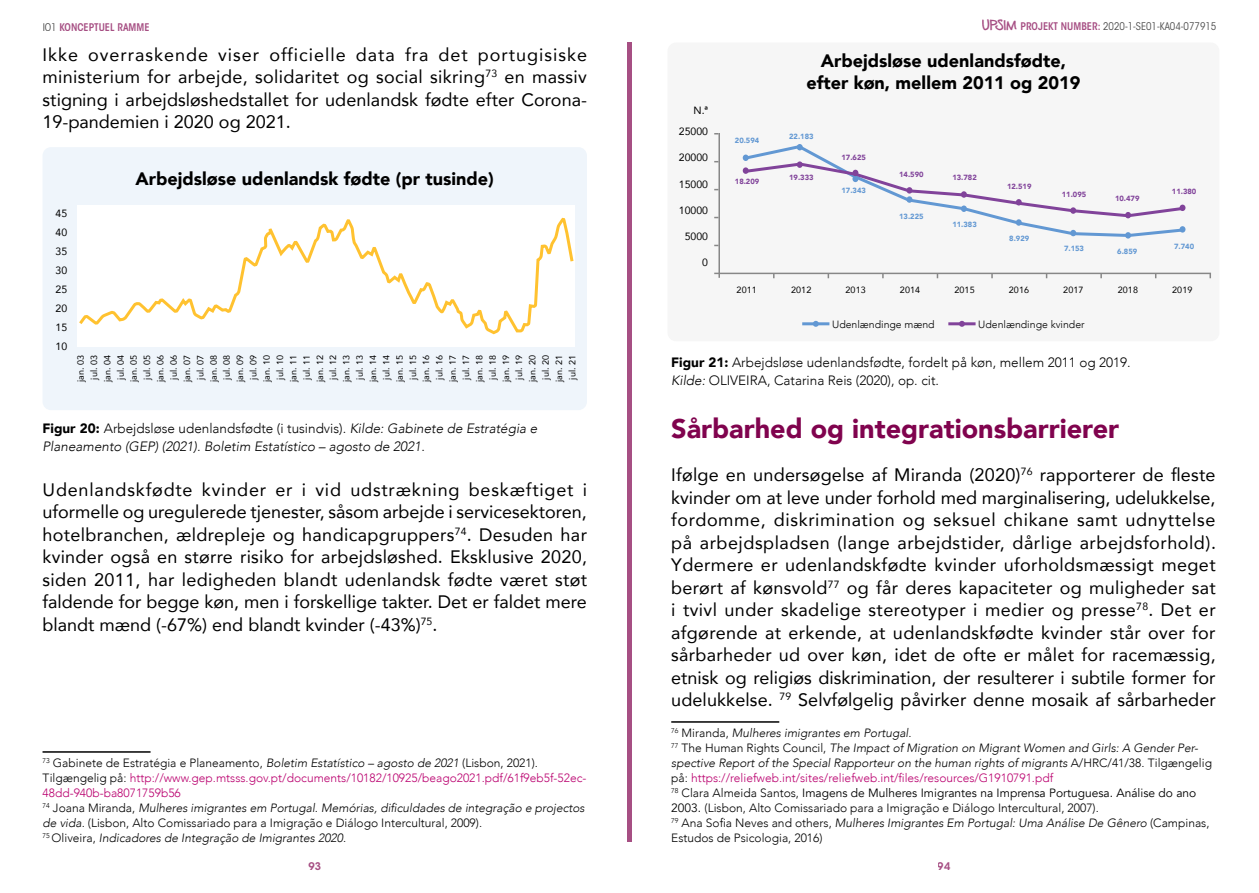
<style>
.page{position:relative;width:1259px;height:893px;background:#fff}
.page>*{position:absolute;margin:0;border:0;box-sizing:border-box;transform-origin:0 0}
.t1{font:900 27px "Avenir";color:#80034e}
.t2{font:18px/22.5px "Avenir";letter-spacing:.005em;color:#000;text-align:justify}
.t3{font:900 18px/22.5px "Avenir";color:#000;text-align:center}
.t4{font:italic 300 13.5px/18px "Avenir";color:#000}
.t5{font:300 13.5px/18px "Avenir";color:#000}
.t6{font:300 12px/15px "Avenir";color:#000}
.t7{font:10.5px/19px "Avenir";color:#000;text-align:justify}
.t8{font:condensed 10.5px "ITC Avant Garde Std";color:#000}
.t9{font:300 10.5px "Avenir";color:#000}
.t10{font:600 condensed 10.5px "ITC Avant Garde Std";color:#80034e}
.t11{font:600 10.5px "ITC Avant Garde Std";color:#80034e}
.t12{font:9px/13.4px "Avenir";letter-spacing:.01em;color:#000;text-align:justify}
.t13{font:900 7.5px "Avenir";color:#81439a}
.t14{font:900 7.5px "Avenir";color:#6298d3}
.s1{font-weight:400;color:#000}
.s2{font-family:"Coert Schrift Dik";font-stretch:normal;color:#80034e}
.s3{font-weight:600;color:#80034e}
.s4{font-weight:900}
.s5{font-style:italic}
.s6{color:#ba006f}
.s7{font-weight:400}
.s8{font-weight:900;font-style:normal}
.s9{font-style:normal}
</style>
<div class="page">
<hr style="left:627px;top:43px;width:4px;height:799px;background:#a64f83">
<div style="left:667px;top:43px;width:552px;height:298px;background:#f6f6f6;border-radius:9px"></div>
<svg style="left:813px;top:321px;width:6px;height:6px"></svg>
<hr style="left:802px;top:322px;width:27px;height:3px;background:#6298d3">
<svg style="left:959px;top:321px;width:6px;height:6px"></svg>
<hr style="left:948px;top:322px;width:27px;height:3px;background:#81439a">
<hr style="left:671px;top:721px;width:108px;height:2px;background:#000">
<hr style="left:714px;top:273px;width:497px;height:1px;background:#878787">
<hr style="left:718px;top:133px;width:2px;height:145px;background:#878787">
<svg style="left:742px;top:144px;width:444px;height:94px"></svg>
<div style="left:43px;top:147px;width:544px;height:263px;background:#eff5fb;border-radius:9px"></div>
<hr style="left:43px;top:751px;width:108px;height:2px;background:#000">
<div style="left:78px;top:205px;width:497px;height:141px;background:#fff"></div>
<svg style="left:77px;top:207px;width:497px;height:129px"></svg>
<p class="t10" style="left:43px;top:20px;width:108px"><span class="s1">IO1</span> KONCEPTUEL RAMME</p>
<p class="t8" style="left:982px;top:20px;width:236px"><span class="s2">UPSIM</span> <span class="s3">PROJEKT NUMBER:</span> 2020-1-SE01-KA04-077915</p>
<p class="t3" style="left:806px;top:49px;width:276px">Arbejdsløse udenlandsfødte, efter køn, mellem 2011 og 2019</p>
<p class="t2" style="left:43px;top:43px;width:546px">Ikke overraskende viser officielle data fra det portugisiske ministerium for arbejde, solidaritet og social sikring<sup>73</sup> en massiv stigning i arbejdsløshedstallet for udenlandsk fødte efter Corona-19-pandemien i 2020 og 2021.</p>
<p class="t3" style="left:135px;top:167px;width:360px">Arbejdsløse udenlandsk fødte (pr tusinde)</p>
<p class="t7" style="left:693px;top:101px;width:16px">N.ª</p>
<p class="t7" style="left:679px;top:122px;width:31px">25000</p>
<p class="t7" style="left:679px;top:148px;width:31px">20000</p>
<p class="t7" style="left:679px;top:174px;width:31px">15000</p>
<p class="t7" style="left:679px;top:200px;width:31px">10000</p>
<p class="t7" style="left:685px;top:227px;width:25px">5000</p>
<p class="t7" style="left:702px;top:253px;width:7px">0</p>
<p class="t14" style="left:789px;top:130px;width:26px">22.183</p>
<p class="t13" style="left:789px;top:170px;width:26px">19.333</p>
<p class="t14" style="left:735px;top:134px;width:26px">20.594</p>
<p class="t13" style="left:735px;top:174px;width:26px">18.209</p>
<p class="t13" style="left:841px;top:151px;width:26px">17.625</p>
<p class="t13" style="left:899px;top:168px;width:26px">14.590</p>
<p class="t13" style="left:952px;top:171px;width:26px">13.782</p>
<p class="t13" style="left:1007px;top:180px;width:26px">12.519</p>
<p class="t14" style="left:841px;top:184px;width:26px">17.343</p>
<p class="t13" style="left:1172px;top:185px;width:26px">11.380</p>
<p class="t13" style="left:1062px;top:188px;width:26px">11.095</p>
<p class="t13" style="left:1115px;top:192px;width:26px">10.479</p>
<p class="t7" style="left:56px;top:203px;width:13px">45<br>40<br>35<br>30<br>25<br>20<br>15<br>10</p>
<p class="t14" style="left:899px;top:209px;width:26px">13.225</p>
<p class="t14" style="left:952px;top:218px;width:26px">11.383</p>
<p class="t14" style="left:1009px;top:232px;width:21px">8.929</p>
<p class="t14" style="left:1174px;top:240px;width:21px">7.740</p>
<p class="t14" style="left:1064px;top:242px;width:21px">7.153</p>
<p class="t14" style="left:1117px;top:244px;width:21px">6.859</p>
<p class="t12" style="left:736px;top:283px;width:22px">2011</p>
<p class="t12" style="left:791px;top:283px;width:22px">2012</p>
<p class="t12" style="left:845px;top:283px;width:22px">2013</p>
<p class="t12" style="left:900px;top:283px;width:22px">2014</p>
<p class="t12" style="left:954px;top:283px;width:22px">2015</p>
<p class="t12" style="left:1009px;top:283px;width:22px">2016</p>
<p class="t12" style="left:1063px;top:283px;width:22px">2017</p>
<p class="t12" style="left:1117px;top:283px;width:22px">2018</p>
<p class="t12" style="left:1172px;top:283px;width:22px">2019</p>
<p class="t9" style="left:832px;top:318px;width:104px">Udenlændinge mænd</p>
<p class="t9" style="left:978px;top:318px;width:108px">Udenlændinge kvinder</p>
<p class="t5" style="left:671px;top:354px;width:461px"><span class="s4">Figur 21:</span> Arbejdsløse udenlandsfødte, fordelt på køn, mellem 2011 og 2019.<br><span class="s5">Kilde:</span> OLIVEIRA, Catarina Reis (2020), op. cit.</p>
<h1 class="t1" style="left:671px;top:405px;width:449px">Sårbarhed og integrationsbarrierer</h1>
<p class="t2" style="left:671px;top:463px;width:546px">Ifølge en undersøgelse af Miranda (2020)<sup>76</sup> rapporterer de fleste kvinder om at leve under forhold med marginalisering, udelukkelse, fordomme, diskrimination og seksuel chikane samt udnyttelse på arbejdspladsen (lange arbejdstider, dårlige arbejdsforhold).<br>Ydermere er udenlandskfødte kvinder uforholdsmæssigt meget berørt af kønsvold<sup>77</sup> og får deres kapaciteter og muligheder sat i tvivl under skadelige stereotyper i medier og presse<sup>78</sup>. Det er afgørende at erkende, at udenlandskfødte kvinder står over for sårbarheder ud over køn, idet de ofte er målet for racemæssig, etnisk og religiøs diskrimination, der resulterer i subtile former for udelukkelse. <sup>79</sup> Selvfølgelig påvirker denne mosaik af sårbarheder</p>
<p class="t6" style="left:671px;top:725px;width:542px"><sup>76</sup> Miranda, <span class="s5">Mulheres imigrantes em Portugal</span>.<br><sup>77</sup> The Human Rights Council, <span class="s5">The Impact of Migration on Migrant Women and Girls: A Gender Per&shy;spective Report of the Special Rapporteur on the human rights of migrants</span> A/HRC/41/38. Tilgængelig på: <span class="s6">https://reliefweb.int/sites/reliefweb.int/files/resources/G1910791.pdf<br></span><sup>78</sup> Clara Almeida Santos, <span class="s7">Imagens de Mulheres Imigrantes na Imprensa Portuguesa. Análise do ano 2003.</span> (Lisbon, Alto Comissariado para a Imigração e Diálogo Intercultural, 2007).<br><sup>79</sup> Ana Sofia Neves and others, <span class="s5">Mulheres Imigrantes Em Portugal: Uma Análise De Gênero</span> (Campinas, Estudos de Psicologia, 2016)</p>
<p class="t12" style="left:74px;top:382px;width:29px;rotate:-90deg">jan. 03 jul. 03 jan. 04 jul. 04 jan. 05 jul. 05 jan. 06 jul. 06 jan. 07 jul. 07 jan. 08 jul. 08 jan. 09 jul. 09 jan. 10 jul. 10 jan. 11 jul. 11 jan. 12 jul. 12 jan. 13 jul. 13 jan. 14 jul. 14 jan. 15 jul. 15 jan. 16 jul. 16 jan. 17 jul. 17 jan. 18 jul. 18 jan. 19 jul. 19 jan. 20 jul. 20 jan. 21 jul. 21</p>
<p class="t4" style="left:43px;top:419px;width:496px"><span class="s8">Figur 20:</span> <span class="s9">Arbejdsløse udenlandsfødte (i tusindvis).</span> Kilde: Gabinete de Estratégia e<br>Planeamento (GEP) (2021). Boletim Estatístico – agosto de 2021<span class="s9">.</span></p>
<p class="t2" style="left:43px;top:478px;width:546px">Udenlandskfødte kvinder er i vid udstrækning beskæftiget i uformelle og uregulerede tjenester, såsom arbejde i servicesektoren, hotelbranchen, ældrepleje og handicapgruppers<sup>74</sup>. Desuden har kvinder også en større risiko for arbejdsløshed. Eksklusive 2020, siden 2011, har ledigheden blandt udenlandsk fødte været støt faldende for begge køn, men i forskellige takter. Det er faldet mere blandt mænd (-67%) end blandt kvinder (-43%)<sup>75</sup>.</p>
<p class="t6" style="left:43px;top:755px;width:545px"><sup>73</sup> Gabinete de Estratégia e Planeamento, <span class="s5">Boletim Estatístico – agosto de 2021</span> (Lisbon, 2021).<br>Tilgængelig på: <span class="s6">http://www.gep.mtsss.gov.pt/documents/10182/10925/beago2021.pdf/61f9eb5f-52ec-48dd-940b-ba8071759b56<br></span><sup>74</sup> Joana Miranda, <span class="s5">Mulheres imigrantes em Portugal. Memórias, dificuldades de integração e projectos de vida.</span> (Lisbon, Alto Comissariado para a Imigração e Diálogo Intercultural, 2009).<br><sup>75</sup> Oliveira, <span class="s5">Indicadores de Integração de Imigrantes 2020</span>.</p>
<p class="t11" style="left:308px;top:860px;width:14px">93</p>
<p class="t11" style="left:938px;top:860px;width:14px">94</p>
</div>
